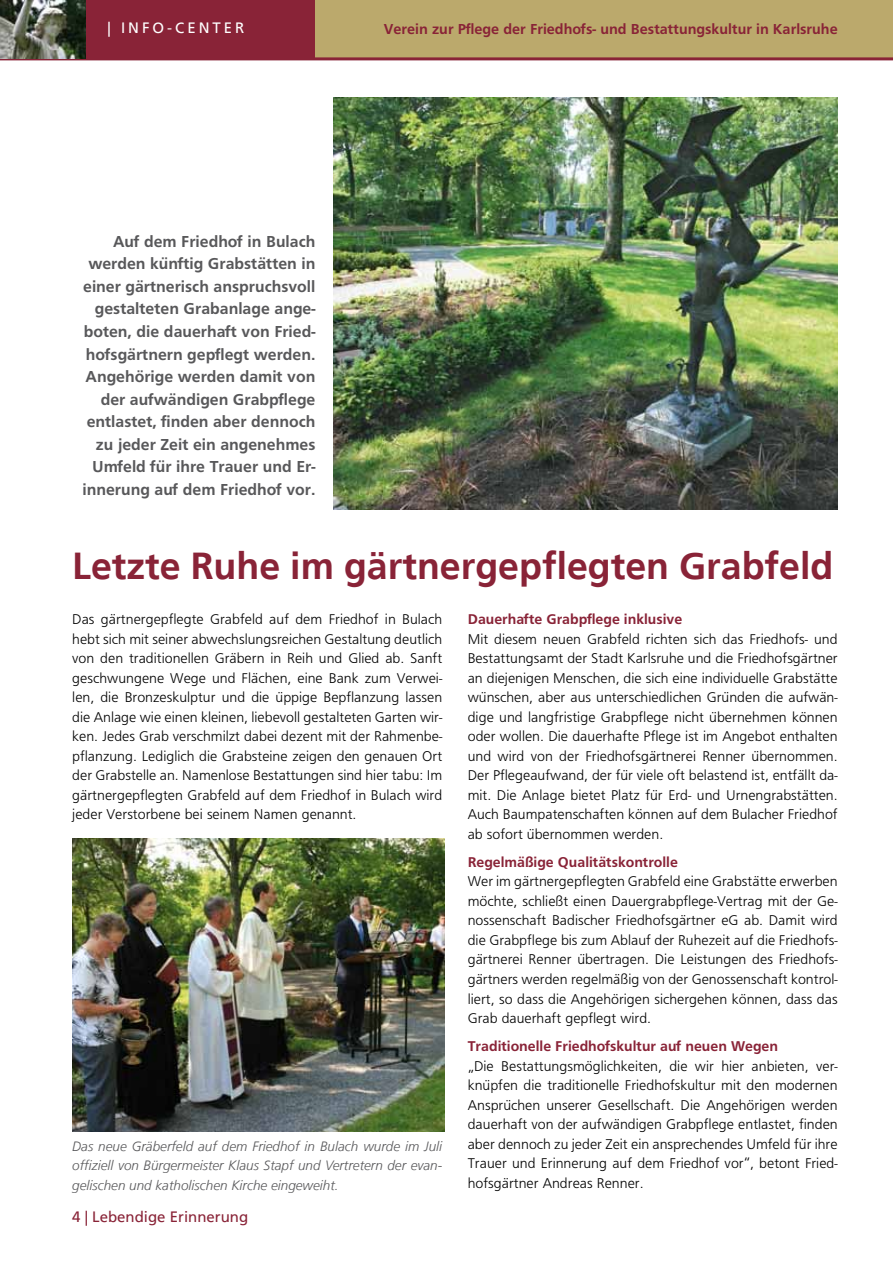
<style>
.page{position:relative;width:893px;height:1263px;background:#fff}
.page>*{position:absolute;margin:0;border:0;box-sizing:border-box;transform-origin:0 0}
.t1{font:700 37.5px "Frutiger LT";color:#892337}
.t2{font:700 16.5px/22.5px "Frutiger";color:#58585a;text-align:right}
.t3{font:700 15px "Frutiger";color:#892337}
.t4{font:15px "Frutiger LT";color:#892337}
.t5{font:15px "Frutiger LT";letter-spacing:.2em;color:#fff}
.t6{font:14.7px/19.5px "Frutiger";color:#000;text-align:justify}
.t7{font:700 14.7px "Frutiger";color:#892337}
.t8{font:italic 300 13.5px/19.5px "Frutiger LT";color:#58585a;text-align:justify}
</style>
<div class="page">
<div style="left:0;top:0;width:893px;height:58px;background:#bba96c"></div>
<hr style="left:0;top:57px;width:893px;height:3px;background:#892337">
<img style="left:0;top:0;width:86px;height:58px">
<div style="left:86px;top:0;width:229px;height:58px;background:#892337"></div>
<img style="left:333px;top:98px;width:505px;height:411px">
<img style="left:72px;top:839px;width:372px;height:292px">
<p class="t5" style="left:108px;top:19px;width:138px">| INFO-CENTER</p>
<p class="t3" style="left:384px;top:20px;width:455px">Verein zur Pflege der Friedhofs- und Bestattungskultur in Karlsruhe</p>
<p class="t2" style="left:83px;top:230px;width:234px">Auf dem Friedhof in Bulach werden künftig Grabstätten in einer gärtnerisch anspruchsvoll gestalteten Grabanlage ange&shy;boten, die dauerhaft von Fried&shy;hofsgärtnern gepflegt werden.<br>Angehörige werden damit von der aufwändigen Grabpflege entlastet, finden aber dennoch zu jeder Zeit ein angenehmes<br>Umfeld für ihre Trauer und Er&shy;innerung auf dem Friedhof vor.</p>
<h1 class="t1" style="left:72px;top:544px;width:763px">Letzte Ruhe im gärtnergepflegten Grabfeld</h1>
<p class="t6" style="left:72px;top:609px;width:371px">Das gärtnergepflegte Grabfeld auf dem Friedhof in Bulach hebt sich mit seiner abwechslungsreichen Gestaltung deutlich von den traditionellen Gräbern in Reih und Glied ab. Sanft geschwungene Wege und Flächen, eine Bank zum Verwei&shy;len, die Bronzeskulptur und die üppige Bepflanzung lassen die Anlage wie einen kleinen, liebevoll gestalteten Garten wir&shy;ken. Jedes Grab verschmilzt dabei dezent mit der Rahmenbe&shy;pflanzung. Lediglich die Grabsteine zeigen den genauen Ort der Grabstelle an. Namenlose Bestattungen sind hier tabu: Im gärtnergepflegten Grabfeld auf dem Friedhof in Bulach wird jeder Verstorbene bei seinem Namen genannt.</p>
<p class="t7" style="left:468px;top:611px;width:216px">Dauerhafte Grabpflege inklusive</p>
<p class="t6" style="left:468px;top:629px;width:371px">Mit diesem neuen Grabfeld richten sich das Friedhofs- und Bestattungsamt der Stadt Karlsruhe und die Friedhofsgärtner an diejenigen Menschen, die sich eine individuelle Grabstätte wünschen, aber aus unterschiedlichen Gründen die aufwän&shy;dige und langfristige Grabpflege nicht übernehmen können oder wollen. Die dauerhafte Pflege ist im Angebot enthalten und wird von der Friedhofsgärtnerei Renner übernommen.<br>Der Pflegeaufwand, der für viele oft belastend ist, entfällt da&shy;mit. Die Anlage bietet Platz für Erd- und Urnengrabstätten.<br>Auch Baumpatenschaften können auf dem Bulacher Friedhof ab sofort übernommen werden.</p>
<p class="t7" style="left:468px;top:853px;width:212px">Regelmäßige Qualitätskontrolle</p>
<p class="t6" style="left:468px;top:872px;width:371px">Wer im gärtnergepflegten Grabfeld eine Grabstätte erwerben möchte, schließt einen Dauergrabpflege-Vertrag mit der Ge&shy;nossenschaft Badischer Friedhofsgärtner eG ab. Damit wird die Grabpflege bis zum Ablauf der Ruhezeit auf die Friedhofs&shy;gärtnerei Renner übertragen. Die Leistungen des Friedhofs&shy;gärtners werden regelmäßig von der Genossenschaft kontrol&shy;liert, so dass die Angehörigen sichergehen können, dass das Grab dauerhaft gepflegt wird.</p>
<p class="t7" style="left:468px;top:1037px;width:312px">Traditionelle Friedhofskultur auf neuen Wegen</p>
<p class="t6" style="left:468px;top:1056px;width:371px">„Die Bestattungsmöglichkeiten, die wir hier anbieten, ver&shy;knüpfen die traditionelle Friedhofskultur mit den modernen Ansprüchen unserer Gesellschaft. Die Angehörigen werden dauerhaft von der aufwändigen Grabpflege entlastet, finden aber dennoch zu jeder Zeit ein ansprechendes Umfeld für ihre Trauer und Erinnerung auf dem Friedhof vor“, betont Fried&shy;hofsgärtner Andreas Renner.</p>
<p class="t8" style="left:72px;top:1136px;width:371px">Das neue Gräberfeld auf dem Friedhof in Bulach wurde im Juli offiziell von Bürgermeister Klaus Stapf und Vertretern der evan&shy;gelischen und katholischen Kirche eingeweiht.</p>
<p class="t4" style="left:72px;top:1208px;width:177px">4 | Lebendige Erinnerung</p>
</div>
